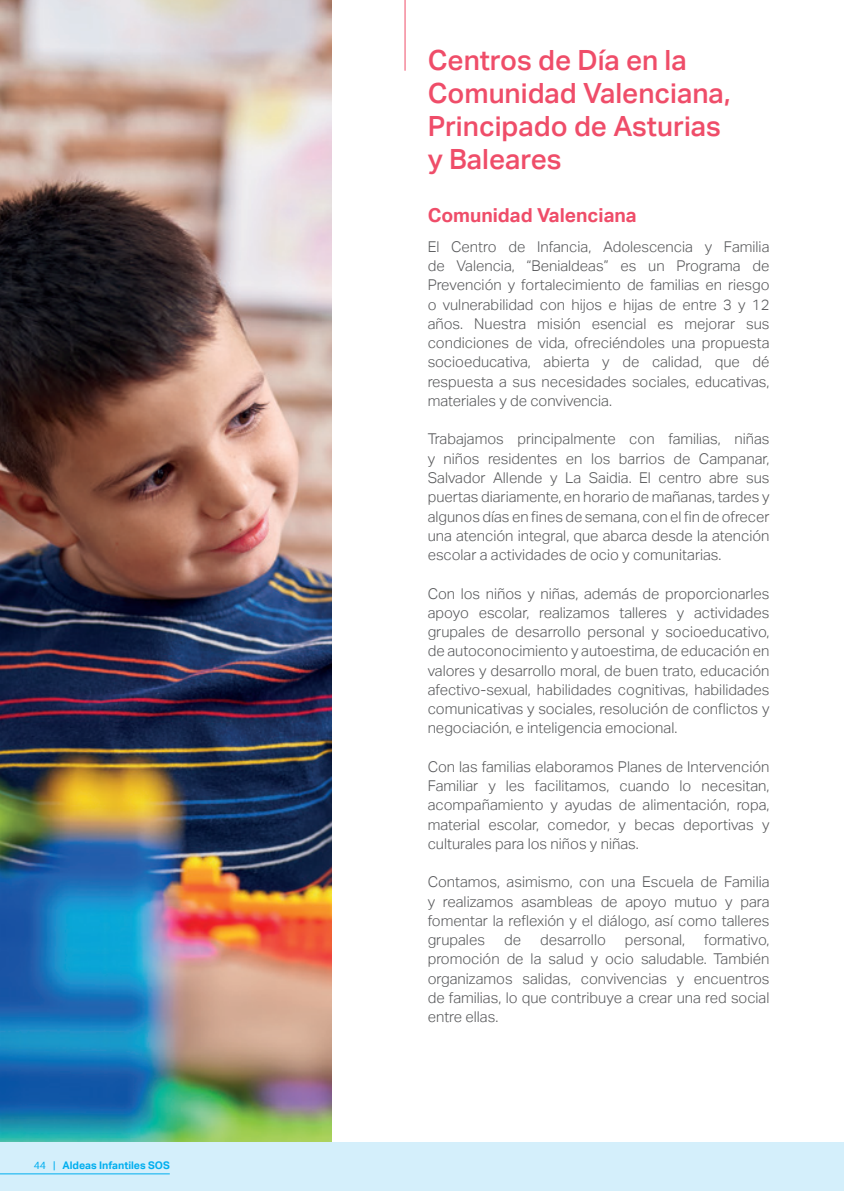
<style>
.page{position:relative;width:844px;height:1191px;background:#fff}
.page>*{position:absolute;margin:0;border:0;box-sizing:border-box;transform-origin:0 0}
.t1{font:500 27.82px/33.2px "Aktiv Grotesk";color:#ef4d69}
.t2{font:700 19.25px "Aktiv Grotesk";color:#ef4d69}
.t3{font:300 14.88px/19.2px "Aktiv Grotesk";color:#57585a;text-align:justify}
.t4{font:700 10.5px "Aktiv Grotesk";color:#00aeef}
.s1{font-weight:400}
</style>
<div class="page">
<div style="left:0;top:0;width:843px;height:1191px;background:#d4effb"></div>
<div style="left:0;top:0;width:843px;height:1141px;background:#fff"></div>
<hr style="left:404px;top:0;width:1px;height:71px;background:#ef4d69">
<hr style="left:0;top:1173px;width:170px;height:1px;background:#00aeef">
<img style="left:0;top:0;width:332px;height:1141px">
<p class="t4" style="left:34px;top:1159px;width:138px"><span class="s1">44 |</span> Aldeas Infantiles SOS</p>
<h1 class="t1" style="left:427px;top:43px;width:304px">Centros de Día en la<br>Comunidad Valenciana,<br>Principado de Asturias y Baleares</h1>
<p class="t2" style="left:427px;top:204px;width:210px">Comunidad Valenciana</p>
<p class="t3" style="left:427px;top:237px;width:343px">El Centro de Infancia, Adolescencia y Familia de Valencia, “Benialdeas” es un Programa de Prevención y fortalecimiento de familias en riesgo o vulnerabilidad con hijos e hijas de entre 3 y 12 años. Nuestra misión esencial es mejorar sus condiciones de vida, ofreciéndoles una propuesta socioeducativa, abierta y de calidad, que dé respuesta a sus necesidades sociales, educativas, materiales y de convivencia.</p>
<p class="t3" style="left:427px;top:430px;width:343px">Trabajamos principalmente con familias, niñas y niños residentes en los barrios de Campanar, Salvador Allende y La Saidia. El centro abre sus puertas diariamente, en horario de mañanas, tardes y algunos días en fines de semana, con el fin de ofrecer una atención integral, que abarca desde la atención escolar a actividades de ocio y comunitarias.</p>
<p class="t3" style="left:427px;top:584px;width:343px">Con los niños y niñas, además de proporcionarles apoyo escolar, realizamos talleres y actividades grupales de desarrollo personal y socioeducativo, de autoconocimiento y autoestima, de educación en valores y desarrollo moral, de buen trato, educación afectivo-sexual, habilidades cognitivas, habilidades comunicativas y sociales, resolución de conflictos y negociación, e inteligencia emocional.</p>
<p class="t3" style="left:427px;top:757px;width:343px">Con las familias elaboramos Planes de Intervención Familiar y les facilitamos, cuando lo necesitan, acompañamiento y ayudas de alimentación, ropa, material escolar, comedor, y becas deportivas y culturales para los niños y niñas.</p>
<p class="t3" style="left:427px;top:872px;width:343px">Contamos, asimismo, con una Escuela de Familia y realizamos asambleas de apoyo mutuo y para fomentar la reflexión y el diálogo, así como talleres grupales</p>
<p class="t3" style="left:427px;top:930px;width:343px;text-indent:276px">formativo, promoción de la salud y ocio saludable. También organizamos salidas, convivencias y encuentros de familias, lo que contribuye a crear una red social entre ellas.</p>
<p class="t3" style="left:504px;top:930px;width:18px">de</p>
<p class="t3" style="left:540px;top:930px;width:67px">desarrollo</p>
<p class="t3" style="left:624px;top:930px;width:62px">personal,</p>
</div>
